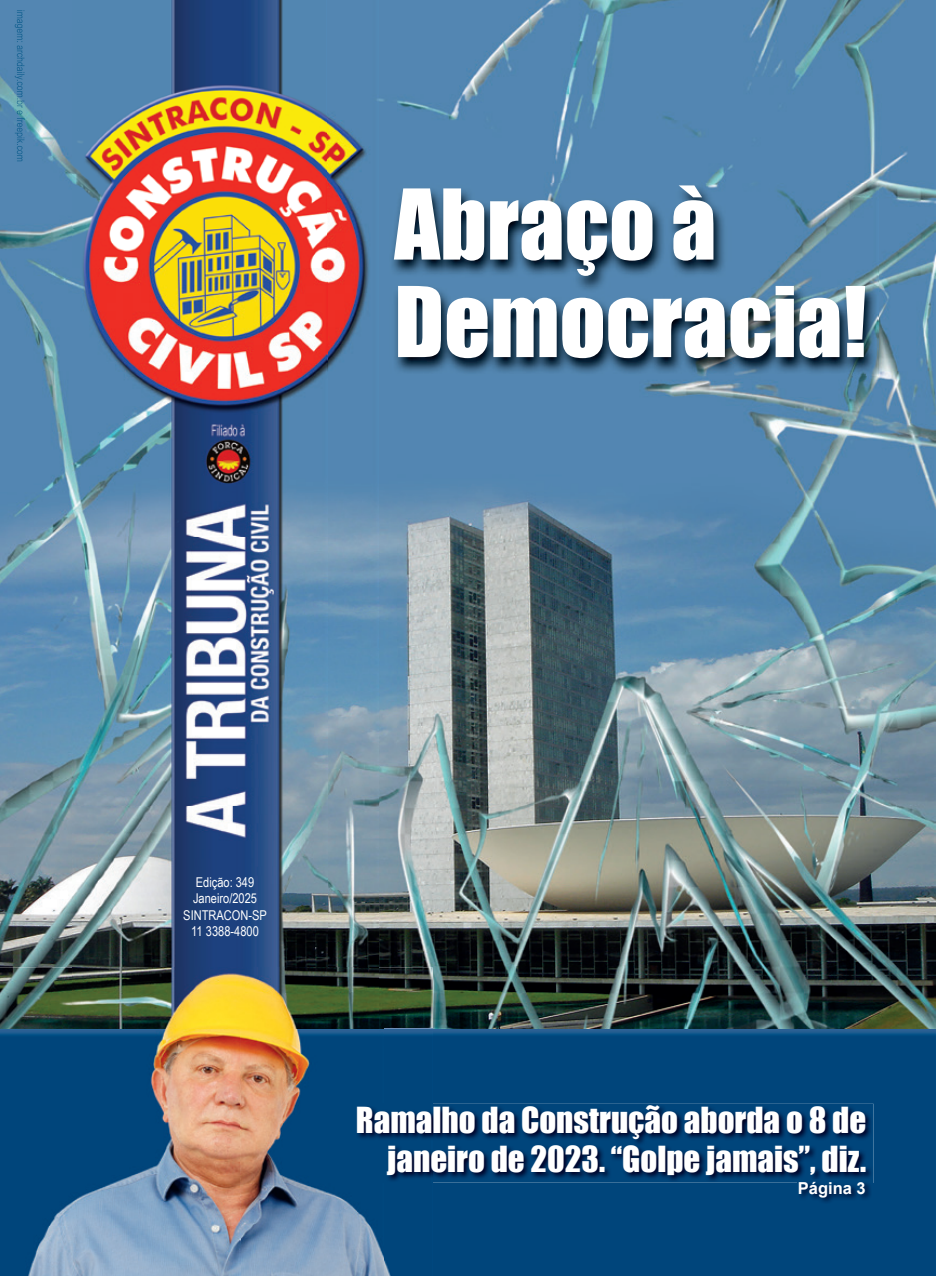
<style>
.page{position:relative;width:936px;height:1276px;background:#fff}
.page>*{position:absolute;margin:0;border:0;box-sizing:border-box;transform-origin:0 0}
.t1{font:90px/97.5px "Impact";color:#fff}
.t2{font:33px/39px "Impact";color:#fff;text-align:right}
.t3{font:700 16.5px "Arial";color:#fff}
.t4{font:13.5px/16.2px "Arial Narrow";color:#fff;text-align:center}
</style>
<div class="page">
<img style="left:0;top:0;width:935px;height:1029px">
<img style="left:73px;top:0;width:305px;height:967px">
<div style="left:432px;top:1029px;width:503px;height:247px;background:#00457b"></div>
<img style="left:389px;top:183px;width:489px;height:192px">
<img style="left:0;top:967px;width:432px;height:62px">
<img style="left:0;top:1029px;width:384px;height:247px">
<img style="left:384px;top:1029px;width:48px;height:74px">
<div style="left:384px;top:1182px;width:48px;height:94px;background:#00457b"></div>
<img style="left:355px;top:1103px;width:518px;height:79px">
<img style="left:797px;top:1179px;width:75px;height:25px">
<img style="left:15px;top:10px;width:10px;height:151px">
<h1 class="t1" style="left:394px;top:173px;width:474px">Abraço à<br>Democracia!</h1>
<p class="t4" style="left:183px;top:874px;width:85px">Edição: 349<br>Janeiro/2025<br>SINTRACON-SP<br>11 3388-4800</p>
<p class="t2" style="left:356px;top:1100px;width:512px">Ramalho da Construção aborda o 8 de janeiro de 2023. “Golpe jamais”, diz.</p>
<p class="t3" style="left:797px;top:1176px;width:69px">Página 3</p>
</div>
